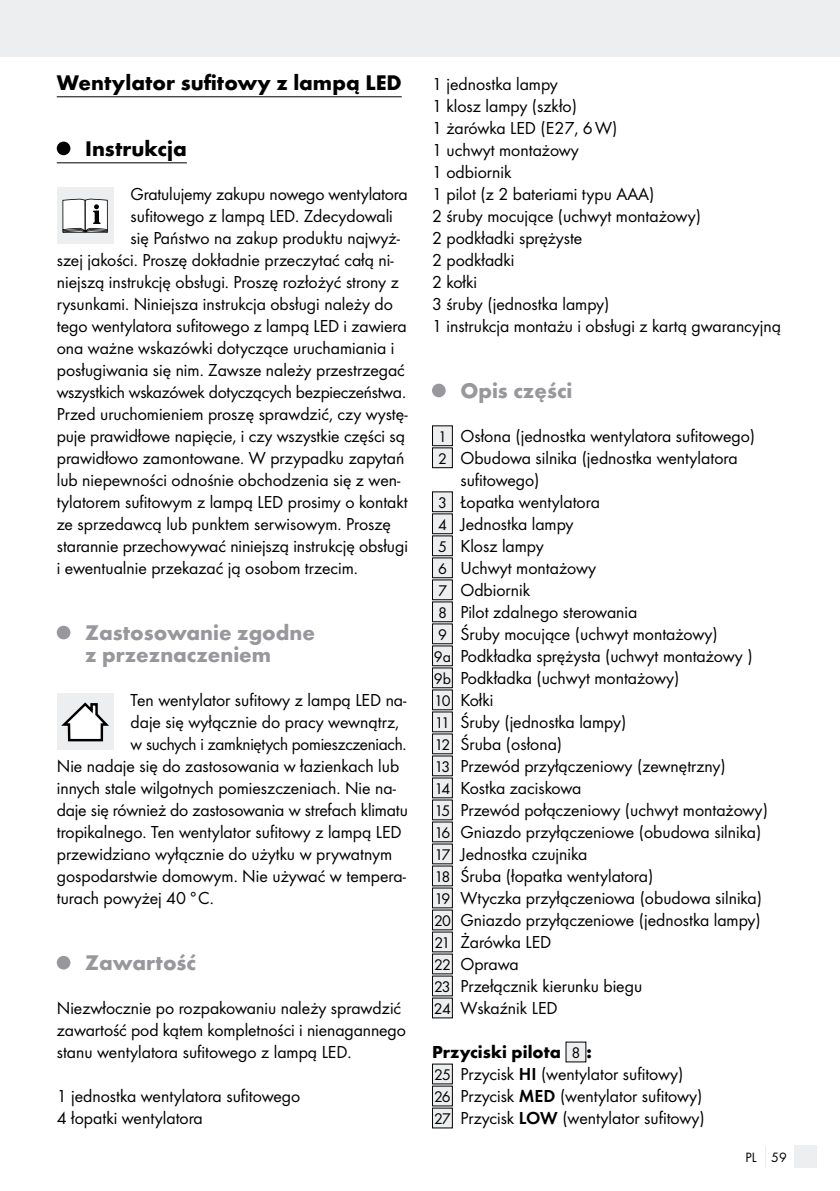
<style>
.page{position:relative;width:840px;height:1191px;background:#fff}
.page>*{position:absolute;margin:0;border:0;box-sizing:border-box;transform-origin:0 0}
.t1{font:700 22px/22px "Futura";color:#97979c}
.t2{font:700 22px "Futura";color:#000}
.t3{font:18px/22px "Futura Boo";color:#000}
.t4{font:700 18px "Futura";color:#000}
.t5{font:14px "Futura Boo";color:#000}
.s1{font-size:16px}
.s2{font-family:"Futura Boo";font-weight:400;font-size:16px}
.s3{font-family:"Futura Dem"}
</style>
<div class="page">
<div style="left:0;top:0;width:839px;height:57px;background:#eceeef"></div>
<div style="left:794px;top:1145px;width:22px;height:23px;background:#eceeef"></div>
<hr style="left:57px;top:96px;width:344px;height:1px;background:#000">
<hr style="left:57px;top:162px;width:130px;height:1px;background:#000">
<div style="left:57px;top:142px;width:13px;height:13px;background:#000;border-radius:50%"></div>
<div style="left:57px;top:187px;width:56px;height:57px;background:#eceeef"></div>
<svg style="left:62px;top:199px;width:46px;height:34px;background:#c6c6c6"></svg>
<div style="left:57px;top:626px;width:13px;height:13px;background:#97979c;border-radius:50%"></div>
<div style="left:57px;top:693px;width:56px;height:57px;background:#eceeef"></div>
<svg style="left:61px;top:702px;width:48px;height:40px"></svg>
<div style="left:57px;top:956px;width:13px;height:13px;background:#97979c;border-radius:50%"></div>
<div style="left:432px;top:384px;width:13px;height:13px;background:#97979c;border-radius:50%"></div>
<div style="left:432px;top:426px;width:20px;height:20px;background:#eceeef"></div>
<div style="left:432px;top:425px;width:20px;height:21px;border:1px solid #000"></div>
<div style="left:432px;top:448px;width:20px;height:20px;background:#eceeef"></div>
<div style="left:432px;top:447px;width:20px;height:21px;border:1px solid #000"></div>
<div style="left:432px;top:492px;width:20px;height:20px;background:#eceeef"></div>
<div style="left:432px;top:491px;width:20px;height:21px;border:1px solid #000"></div>
<div style="left:432px;top:514px;width:20px;height:20px;background:#eceeef"></div>
<div style="left:432px;top:513px;width:20px;height:21px;border:1px solid #000"></div>
<div style="left:432px;top:536px;width:20px;height:20px;background:#eceeef"></div>
<div style="left:432px;top:535px;width:20px;height:21px;border:1px solid #000"></div>
<div style="left:432px;top:558px;width:20px;height:20px;background:#eceeef"></div>
<div style="left:432px;top:557px;width:20px;height:21px;border:1px solid #000"></div>
<div style="left:432px;top:580px;width:20px;height:20px;background:#eceeef"></div>
<div style="left:432px;top:602px;width:20px;height:20px;background:#eceeef"></div>
<div style="left:432px;top:624px;width:20px;height:20px;background:#eceeef"></div>
<div style="left:432px;top:646px;width:20px;height:20px;background:#eceeef"></div>
<div style="left:432px;top:668px;width:20px;height:20px;background:#eceeef"></div>
<div style="left:432px;top:690px;width:20px;height:20px;background:#eceeef"></div>
<div style="left:432px;top:712px;width:20px;height:20px;background:#eceeef"></div>
<div style="left:432px;top:734px;width:20px;height:20px;background:#eceeef"></div>
<div style="left:432px;top:756px;width:20px;height:20px;background:#eceeef"></div>
<div style="left:432px;top:778px;width:20px;height:20px;background:#eceeef"></div>
<div style="left:432px;top:800px;width:20px;height:20px;background:#eceeef"></div>
<div style="left:432px;top:822px;width:20px;height:20px;background:#eceeef"></div>
<div style="left:432px;top:844px;width:20px;height:20px;background:#eceeef"></div>
<div style="left:432px;top:866px;width:20px;height:20px;background:#eceeef"></div>
<div style="left:432px;top:888px;width:20px;height:20px;background:#eceeef"></div>
<div style="left:432px;top:910px;width:20px;height:20px;background:#eceeef"></div>
<div style="left:432px;top:932px;width:20px;height:20px;background:#eceeef"></div>
<div style="left:432px;top:954px;width:20px;height:20px;background:#eceeef"></div>
<div style="left:432px;top:976px;width:20px;height:20px;background:#eceeef"></div>
<div style="left:432px;top:998px;width:20px;height:20px;background:#eceeef"></div>
<div style="left:565px;top:1042px;width:20px;height:20px;background:#eceeef"></div>
<div style="left:432px;top:1064px;width:20px;height:20px;background:#eceeef"></div>
<div style="left:432px;top:1086px;width:20px;height:20px;background:#eceeef"></div>
<div style="left:432px;top:1108px;width:20px;height:20px;background:#eceeef"></div>
<p class="t2" style="left:57px;top:69px;width:346px">Wentylator sufitowy z lampą LED</p>
<p class="t2" style="left:85px;top:135px;width:103px">Instrukcja</p>
<p class="t3" style="left:130px;top:183px;width:278px">Gratulujemy zakupu nowego wentylatora</p>
<p class="t3" style="left:130px;top:205px;width:264px">sufitowego z lampą LED. Zdecydowali</p>
<p class="t3" style="left:130px;top:227px;width:271px">się Państwo na zakup produktu najwyż-</p>
<p class="t3" style="left:57px;top:249px;width:338px">szej jakości. Proszę dokładnie przeczytać całą ni-</p>
<p class="t3" style="left:57px;top:271px;width:343px">niejszą instrukcję obsługi. Proszę rozłożyć strony z</p>
<p class="t3" style="left:57px;top:293px;width:337px">rysunkami. Niniejsza instrukcja obsługi należy do</p>
<p class="t3" style="left:57px;top:315px;width:351px">tego wentylatora sufitowego z lampą LED i zawiera</p>
<p class="t3" style="left:57px;top:337px;width:339px">ona ważne wskazówki dotyczące uruchamiania i</p>
<p class="t3" style="left:57px;top:359px;width:349px">posługiwania się nim. Zawsze należy przestrzegać</p>
<p class="t3" style="left:57px;top:381px;width:351px">wszystkich wskazówek dotyczących bezpieczeństwa.</p>
<p class="t3" style="left:57px;top:403px;width:352px">Przed uruchomieniem proszę sprawdzić, czy wystę-</p>
<p class="t3" style="left:57px;top:425px;width:349px">puje prawidłowe napięcie, i czy wszystkie części są</p>
<p class="t3" style="left:57px;top:447px;width:349px">prawidłowo zamontowane. W przypadku zapytań</p>
<p class="t3" style="left:57px;top:469px;width:345px">lub niepewności odnośnie obchodzenia się z wen-</p>
<p class="t3" style="left:57px;top:491px;width:352px">tylatorem sufitowym z lampą LED prosimy o kontakt</p>
<p class="t3" style="left:57px;top:513px;width:335px">ze sprzedawcą lub punktem serwisowym. Proszę</p>
<p class="t3" style="left:57px;top:535px;width:352px">starannie przechowywać niniejszą instrukcję obsługi</p>
<p class="t3" style="left:57px;top:557px;width:302px">i ewentualnie przekazać ją osobom trzecim.</p>
<p class="t1" style="left:85px;top:621px;width:231px">Zastosowanie zgodne z przeznaczeniem</p>
<p class="t3" style="left:130px;top:689px;width:277px">Ten wentylator sufitowy z lampą LED na-</p>
<p class="t3" style="left:130px;top:711px;width:270px">daje się wyłącznie do pracy wewnątrz,</p>
<p class="t3" style="left:130px;top:733px;width:277px">w suchych i zamkniętych pomieszczeniach.</p>
<p class="t3" style="left:57px;top:755px;width:344px">Nie nadaje się do zastosowania w łazienkach lub</p>
<p class="t3" style="left:57px;top:777px;width:340px">innych stale wilgotnych pomieszczeniach. Nie na-</p>
<p class="t3" style="left:57px;top:799px;width:352px">daje się również do zastosowania w strefach klimatu</p>
<p class="t3" style="left:57px;top:821px;width:346px">tropikalnego. Ten wentylator sufitowy z lampą LED</p>
<p class="t3" style="left:57px;top:843px;width:337px">przewidziano wyłącznie do użytku w prywatnym</p>
<p class="t3" style="left:57px;top:865px;width:350px">gospodarstwie domowym. Nie używać w tempera-</p>
<p class="t3" style="left:57px;top:887px;width:159px">turach powyżej 40°C.</p>
<p class="t1" style="left:85px;top:951px;width:112px">Zawartość</p>
<p class="t3" style="left:57px;top:997px;width:350px">Niezwłocznie po rozpakowaniu należy sprawdzić zawartość pod kątem kompletności i nienagannego stanu wentylatora sufitowego z lampą LED.</p>
<p class="t3" style="left:57px;top:1085px;width:245px">1 jednostka wentylatora sufitowego<br>4 łopatki wentylatora</p>
<p class="t3" style="left:432px;top:73px;width:350px">1 jednostka lampy<br>1 klosz lampy (szkło)<br>1 żarówka LED (E27, 6W)<br>1 uchwyt montażowy<br>1 odbiornik<br>1 pilot (z 2 bateriami typu AAA)<br>2 śruby mocujące (uchwyt montażowy)<br>2 podkładki sprężyste<br>2 podkładki<br>2 kołki<br>3 śruby (jednostka lampy)<br>1 instrukcja montażu i obsługi z kartą gwarancyjną</p>
<p class="t1" style="left:460px;top:379px;width:113px">Opis części</p>
<p class="t3" style="left:438px;top:425px;width:318px"><span class="s1">1</span> Osłona (jednostka wentylatora sufitowego)</p>
<p class="t3" style="left:438px;top:447px;width:301px"><span class="s1">2</span> Obudowa silnika (jednostka wentylatora</p>
<p class="t3" style="left:460px;top:469px;width:81px">sufitowego)</p>
<p class="t3" style="left:438px;top:491px;width:163px"><span class="s1">3</span> Łopatka wentylatora</p>
<p class="t3" style="left:438px;top:513px;width:137px"><span class="s1">4</span> Jednostka lampy</p>
<p class="t3" style="left:438px;top:535px;width:107px"><span class="s1">5</span> Klosz lampy</p>
<p class="t3" style="left:438px;top:557px;width:159px"><span class="s1">6</span> Uchwyt montażowy</p>
<p class="t3" style="left:438px;top:579px;width:94px"><span class="s1">7</span> Odbiornik</p>
<p class="t3" style="left:438px;top:601px;width:201px"><span class="s1">8</span> Pilot zdalnego sterowania</p>
<p class="t3" style="left:438px;top:623px;width:281px"><span class="s1">9</span> Śruby mocujące (uchwyt montażowy)</p>
<p class="t3" style="left:433px;top:645px;width:320px"><span class="s1">9a</span> Podkładka sprężysta (uchwyt montażowy )</p>
<p class="t3" style="left:433px;top:667px;width:247px"><span class="s1">9b</span> Podkładka (uchwyt montażowy)</p>
<p class="t3" style="left:434px;top:689px;width:61px"><span class="s1">10</span> Kołki</p>
<p class="t3" style="left:434px;top:711px;width:193px"><span class="s1">11</span> Śruby (jednostka lampy)</p>
<p class="t3" style="left:434px;top:733px;width:129px"><span class="s1">12</span> Śruba (osłona)</p>
<p class="t3" style="left:434px;top:755px;width:293px"><span class="s1">13</span> Przewód przyłączeniowy (zewnętrzny)</p>
<p class="t3" style="left:434px;top:777px;width:148px"><span class="s1">14</span> Kostka zaciskowa</p>
<p class="t3" style="left:434px;top:799px;width:335px"><span class="s1">15</span> Przewód połączeniowy (uchwyt montażowy)</p>
<p class="t3" style="left:434px;top:821px;width:328px"><span class="s1">16</span> Gniazdo przyłączeniowe (obudowa silnika)</p>
<p class="t3" style="left:434px;top:843px;width:154px"><span class="s1">17</span> Jednostka czujnika</p>
<p class="t3" style="left:434px;top:865px;width:220px"><span class="s1">18</span> Śruba (łopatka wentylatora)</p>
<p class="t3" style="left:434px;top:887px;width:329px"><span class="s1">19</span> Wtyczka przyłączeniowa (obudowa silnika)</p>
<p class="t3" style="left:434px;top:909px;width:328px"><span class="s1">20</span> Gniazdo przyłączeniowe (jednostka lampy)</p>
<p class="t3" style="left:434px;top:931px;width:118px"><span class="s1">21</span> Żarówka LED</p>
<p class="t3" style="left:434px;top:953px;width:86px"><span class="s1">22</span> Oprawa</p>
<p class="t3" style="left:434px;top:975px;width:209px"><span class="s1">23</span> Przełącznik kierunku biegu</p>
<p class="t3" style="left:434px;top:997px;width:125px"><span class="s1">24</span> Wskaźnik LED</p>
<p class="t4" style="left:432px;top:1041px;width:161px">Przyciski pilota <span class="s2">8</span> :</p>
<p class="t3" style="left:434px;top:1063px;width:272px"><span class="s1">25</span> Przycisk <span class="s3">HI</span> (wentylator sufitowy)<br><span class="s1">26</span> Przycisk <span class="s3">MED</span> (wentylator sufitowy)<br><span class="s1">27</span> Przycisk <span class="s3">LOW</span> (wentylator sufitowy)</p>
<p class="t5" style="left:745px;top:1149px;width:43px">PL 59</p>
</div>
